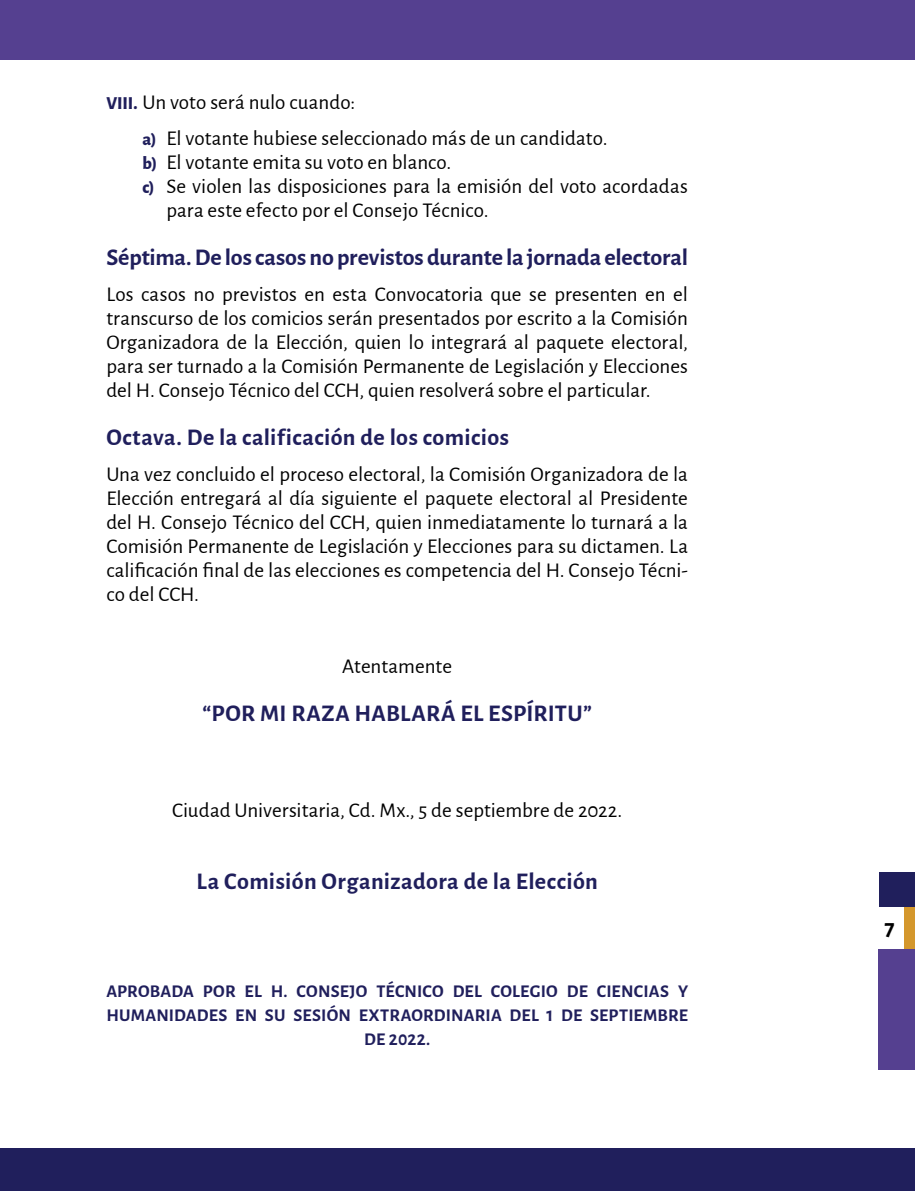
<style>
.page{position:relative;width:915px;height:1191px;background:#fff}
.page>*{position:absolute;margin:0;border:0;box-sizing:border-box;transform-origin:0 0}
.t1{font:700 24px "Alegreya Sans";letter-spacing:.01em;color:#201f5c}
.t2{font:700 24px "Alegreya Sans";letter-spacing:-.01em;color:#201f5c}
.t3{font:700 24px "Alegreya Sans";color:#000}
.t4{font:21px/24px "Alegreya Sans";color:#000;text-align:justify}
.t5{font:700 18px/24px "Alegreya Sans";letter-spacing:.01em;color:#201f5c;text-align:center}
.s1{font-weight:800;font-size:18px;color:#201f5c}
</style>
<div class="page">
<div style="left:904px;top:895px;width:10px;height:56px;background:#d4972c"></div>
<div style="left:877px;top:949px;width:37px;height:120px;background:#554090"></div>
<div style="left:879px;top:872px;width:35px;height:34px;background:#201f5c"></div>
<div style="left:0;top:0;width:914px;height:60px;background:#554090"></div>
<div style="left:0;top:1147px;width:914px;height:44px;background:#201f5c"></div>
<p class="t4" style="left:142px;top:83px;width:466px;line-height:36px;text-indent:-36px"><span class="s1">VIII.</span> Un voto será nulo cuando:<br><span class="s1">a)</span> El votante hubiese seleccionado más de un candidato.</p>
<p class="t4" style="left:142px;top:149px;width:310px"><span class="s1">b)</span> El votante emita su voto en blanco.</p>
<p class="t4" style="left:142px;top:173px;width:547px"><span class="s1">c)</span> Se violen las disposiciones para la emisión del voto acordadas</p>
<p class="t4" style="left:166px;top:197px;width:323px">para este efecto por el Consejo Técnico.</p>
<p class="t2" style="left:106px;top:240px;width:583px">Séptima. De los casos no previstos durante la jornada electoral</p>
<p class="t4" style="left:106px;top:281px;width:583px">Los casos no previstos en esta Convocatoria que se presenten en el transcurso de los comicios serán presentados por escrito a la Comisión Organizadora de la Elección, quien lo integrará al paquete electoral, para ser turnado a la Comisión Permanente de Legislación y Elecciones del H. Consejo Técnico del CCH, quien resolverá sobre el particular.</p>
<p class="t1" style="left:106px;top:420px;width:404px">Octava. De la calificación de los comicios</p>
<p class="t4" style="left:106px;top:461px;width:583px">Una vez concluido el proceso electoral, la Comisión Organizadora de la Elección entregará al día siguiente el paquete electoral al Presidente del H. Consejo Técnico del CCH, quien inmediatamente lo turnará a la Comisión Permanente de Legislación y Elecciones para su dictamen. La calificación final de las elecciones es competencia del H. Consejo Técni&shy;co del CCH.</p>
<p class="t4" style="left:342px;top:653px;width:111px">Atentamente</p>
<p class="t1" style="left:202px;top:696px;width:391px">“POR MI RAZA HABLARÁ EL ESPÍRITU”</p>
<p class="t4" style="left:172px;top:797px;width:451px">Ciudad Universitaria, Cd. Mx., 5 de septiembre de 2022.</p>
<p class="t1" style="left:196px;top:864px;width:403px">La Comisión Organizadora de la Elección</p>
<p class="t5" style="left:106px;top:978px;width:583px">APROBADA POR EL H. CONSEJO TÉCNICO DEL COLEGIO DE CIENCIAS Y<br>HUMANIDADES EN SU SESIÓN EXTRAORDINARIA DEL 1 DE SEPTIEMBRE<br>DE 2022.</p>
<p class="t3" style="left:884px;top:912px;width:12px">7</p>
</div>
